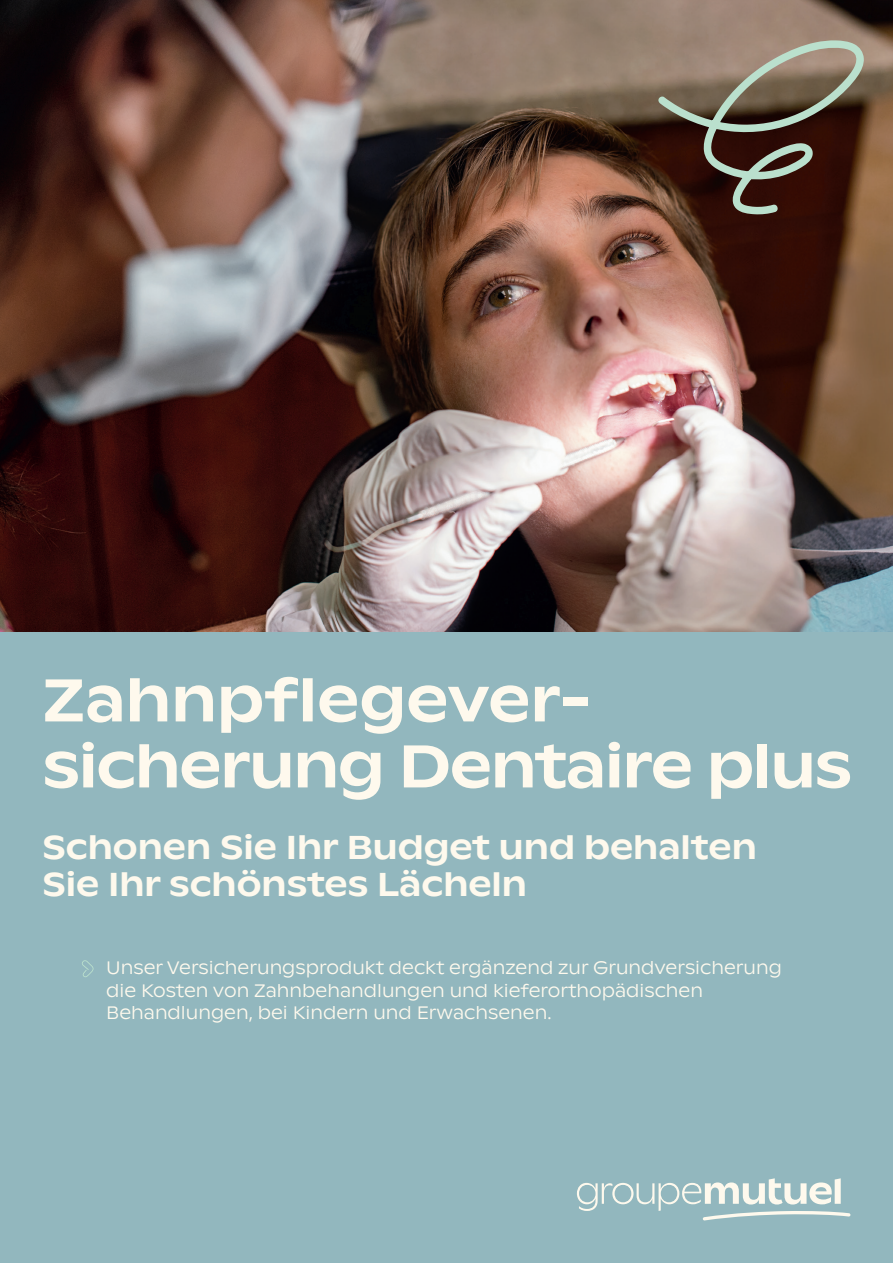
<style>
.page{position:relative;width:893px;height:1263px;background:#92b7be}
.page>*{position:absolute;margin:0;border:0;box-sizing:border-box;transform-origin:0 0}
.GM_-_titre_thin{font:500 60px "ABC Ginto Nord";letter-spacing:-.02em;color:#fef9ed}
.GM_-_titre_thin-2{font:500 60px "ABC Ginto Nord";color:#fef9ed}
.GM_-_titre_thin-3{font:500 33px/37.5px "ABC Ginto Nord";color:#fef9ed}
.CHAPEAU_Light_Med_12{font:300 18px/22.5px "ABC Ginto Nord";color:#fef9ed}
</style>
<div class="page">
<img style="left:0;top:0;width:893px;height:631px">
<svg style="left:658px;top:40px;width:206px;height:175px;background:#645143"></svg>
<svg style="left:577px;top:1178px;width:273px;height:42px"></svg>
<svg style="left:82px;top:960px;width:12px;height:17px"></svg>
<p class="GM_-_titre_thin-2" style="left:43px;top:663px;width:550px">Zahnpflegever-</p>
<p class="GM_-_titre_thin" style="left:43px;top:729px;width:811px">sicherung Dentaire plus</p>
<p class="GM_-_titre_thin-3" style="left:43px;top:828px;width:716px">Schonen Sie Ihr Budget und behalten<br>Sie Ihr schönstes Lächeln</p>
<p class="CHAPEAU_Light_Med_12" style="left:106px;top:957px;width:677px">Unser Versicherungsprodukt deckt ergänzend zur Grundversicherung die Kosten von Zahnbehandlungen und kieferorthopädischen<br>Behandlungen, bei Kindern und Erwachsenen.</p>
</div>
